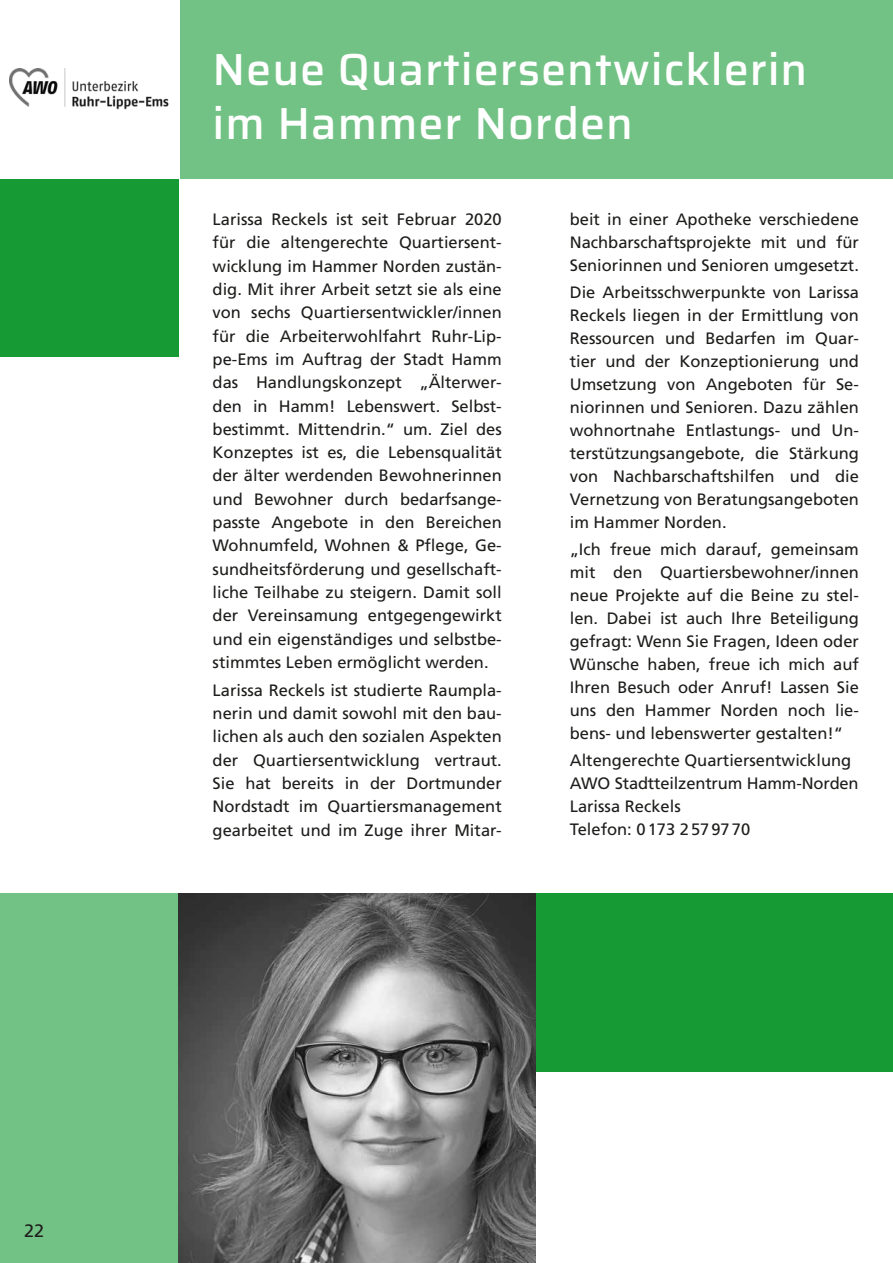
<style>
.page{position:relative;width:893px;height:1263px;background:#fff}
.page>*{position:absolute;margin:0;border:0;box-sizing:border-box;transform-origin:0 0}
.t1{font:500 45px/54px "Saira";letter-spacing:.02em;color:#fff}
.t2{font:18px "Frutiger";color:#1d1d1b}
.t3{font:16.5px/23.2px "Frutiger";color:#1d1d1b;text-align:justify}
</style>
<div class="page">
<div style="left:181px;top:0;width:712px;height:179px;background:#73c285"></div>
<div style="left:0;top:893px;width:179px;height:370px;background:#73c285"></div>
<div style="left:0;top:179px;width:179px;height:178px;background:#159a34"></div>
<div style="left:536px;top:893px;width:357px;height:178px;background:#159a34"></div>
<img style="left:10px;top:69px;width:159px;height:41px">
<img style="left:179px;top:893px;width:357px;height:370px">
<p class="t2" style="left:24px;top:1220px;width:22px">22</p>
<h1 class="t1" style="left:213px;top:42px;width:596px">Neue Quartiersentwicklerin im Hammer Norden</h1>
<p class="t3" style="left:213px;top:208px;width:291px">Larissa Reckels ist seit Februar 2020 für die altengerechte Quartiersent&shy;wicklung im Hammer Norden zustän&shy;dig. Mit ihrer Arbeit setzt sie als eine von sechs Quartiersentwickler/innen für die Arbeiterwohlfahrt Ruhr-Lip&shy;pe-Ems im Auftrag der Stadt Hamm das Handlungskonzept „Älterwer&shy;den in Hamm! Lebenswert. Selbst&shy;bestimmt. Mittendrin.“ um. Ziel des Konzeptes ist es, die Lebensqualität der älter werdenden Bewohnerinnen und Bewohner durch bedarfsange&shy;passte Angebote in den Bereichen Wohnumfeld, Wohnen &amp; Pflege, Ge&shy;sundheitsförderung und gesellschaft&shy;liche Teilhabe zu steigern. Damit soll der Vereinsamung entgegengewirkt und ein eigenständiges und selbstbe&shy;stimmtes Leben ermöglicht werden.</p>
<p class="t3" style="left:213px;top:678px;width:291px">Larissa Reckels ist studierte Raumpla&shy;nerin und damit sowohl mit den bau&shy;lichen als auch den sozialen Aspekten der Quartiersentwicklung vertraut.<br>Sie hat bereits in der Dortmunder Nordstadt im Quartiersmanagement gearbeitet und im Zuge ihrer Mitar-</p>
<p class="t3" style="left:570px;top:208px;width:291px">beit in einer Apotheke verschiedene Nachbarschaftsprojekte mit und für Seniorinnen und Senioren umgesetzt.</p>
<p class="t3" style="left:570px;top:281px;width:291px">Die Arbeitsschwerpunkte von Larissa Reckels liegen in der Ermittlung von Ressourcen und Bedarfen im Quar&shy;tier und der Konzeptionierung und Umsetzung von Angeboten für Se&shy;niorinnen und Senioren. Dazu zählen wohnortnahe Entlastungs- und Un&shy;terstützungsangebote, die Stärkung von Nachbarschaftshilfen und die Vernetzung von Beratungsangeboten im Hammer Norden.</p>
<p class="t3" style="left:570px;top:538px;width:291px">„Ich freue mich darauf, gemeinsam mit den Quartiersbewohner/innen neue Projekte auf die Beine zu stel&shy;len. Dabei ist auch Ihre Beteiligung gefragt: Wenn Sie Fragen, Ideen oder Wünsche haben, freue ich mich auf Ihren Besuch oder Anruf! Lassen Sie uns den Hammer Norden noch lie&shy;bens- und lebenswerter gestalten!“</p>
<p class="t3" style="left:570px;top:749px;width:290px;text-align:left">Altengerechte Quartiersentwicklung<br>AWO Stadtteilzentrum Hamm-Norden<br>Larissa Reckels<br>Telefon: 0173 2579770</p>
</div>
